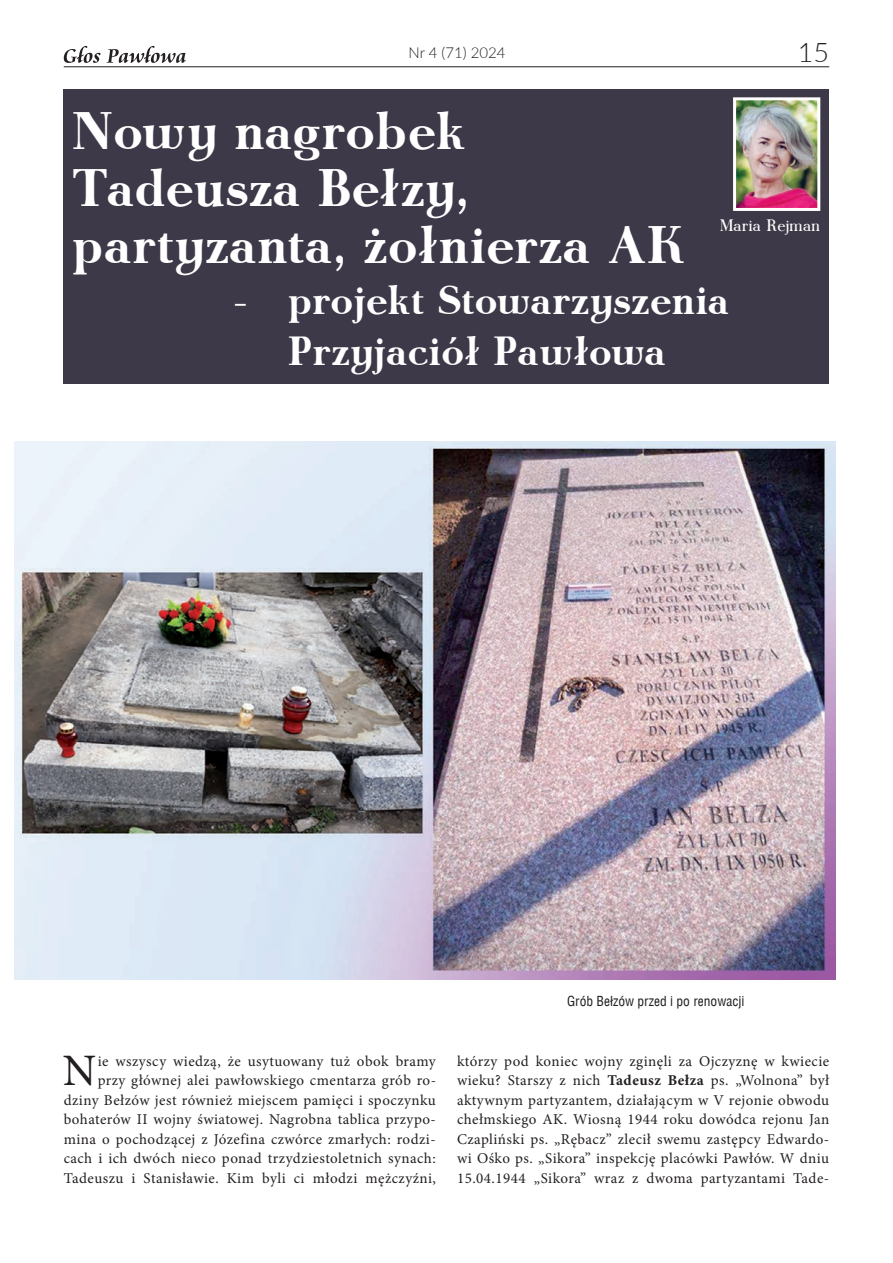
<style>
.page{position:relative;width:893px;height:1263px;background:#fff}
.page>*{position:absolute;margin:0;border:0;box-sizing:border-box;transform-origin:0 0}
.t1{font:700 52.5px/57px "Antykwa Poltawskiego TTF";color:#fff;scale:.95 1}
.t2{font:45px "Minion Pro";color:#231f20}
.t3{font:700 40.5px/51px "Antykwa Poltawskiego TTF";color:#fff;text-align:center;scale:.95 1}
.t4{font:300 27px "Lato";color:#231f20}
.t5{font:16.5px "Antykwa Poltawskiego TTF";color:#fff}
.t6{font:15px/19.5px "Minion Pro";letter-spacing:.03em;color:#231f20;text-align:right}
.t7{font:300 15px "Lato";color:#231f20}
.t8{font:13.5px "Switzerland Condensed";color:#231f20}
.s1{font-weight:700}
</style>
<div class="page">
<hr style="left:64px;top:67px;width:765px;height:1px;background:#231f20">
<svg style="left:64px;top:46px;width:122px;height:17px"></svg>
<div style="left:64px;top:89px;width:765px;height:294px;background:#3d3948"></div>
<img style="left:737px;top:101px;width:79px;height:106px">
<div style="left:733px;top:97px;width:87px;height:114px;border:3px solid #fff"></div>
<img style="left:15px;top:441px;width:820px;height:538px">
<p class="t7" style="left:409px;top:43px;width:99px">Nr 4 (71) 2024</p>
<h3 class="t4" style="left:798px;top:36px;width:33px">15</h3>
<h1 class="t1" style="left:72px;top:102px;width:647px">Nowy nagrobek<br>Tadeusza Be³zy, partyzanta, ¿o³nierza AK</h1>
<h3 class="t3" style="left:234px;top:274px;width:523px">- projekt Stowarzyszenia<br>Przyjació³ Paw³owa</h3>
<p class="t5" style="left:720px;top:216px;width:102px">Maria Rejman</p>
<p class="t8" style="left:567px;top:993px;width:179px">Grób Bełzów przed i po renowacji</p>
<p class="t6" style="left:64px;top:1052px;width:374px">ie wszyscy wiedzą, że usytuowany tuż obok bramy<br>przy głównej alei pawłowskiego cmentarza grób ro&shy;dziny Bełzów jest również miejscem pamięci i spoczynku bohaterów II wojny światowej. Nagrobna tablica przypo&shy;mina o pochodzącej z Józefina czwórce zmarłych: rodzi&shy;cach i ich dwóch nieco ponad trzydziestoletnich synach:<br>Tadeuszu i Stanisławie. Kim byli ci młodzi mężczyźni,</p>
<p class="t6" style="left:457px;top:1052px;width:374px;text-align:justify">którzy pod koniec wojny zginęli za Ojczyznę w kwiecie wieku? Starszy z nich <span class="s1">Tadeusz Bełza</span> ps. „Wolnona” był aktywnym partyzantem, działającym w V rejonie obwodu chełmskiego AK. Wiosną 1944 roku dowódca rejonu Jan Czapliński ps. „Rębacz” zlecił swemu zastępcy Edwardo&shy;wi Ośko ps. „Sikora” inspekcję placówki Pawłów. W dniu 15.04.1944 „Sikora” wraz z dwoma partyzantami Tade-</p>
<h2 class="t2" style="left:63px;top:1053px;width:35px">N</h2>
</div>
